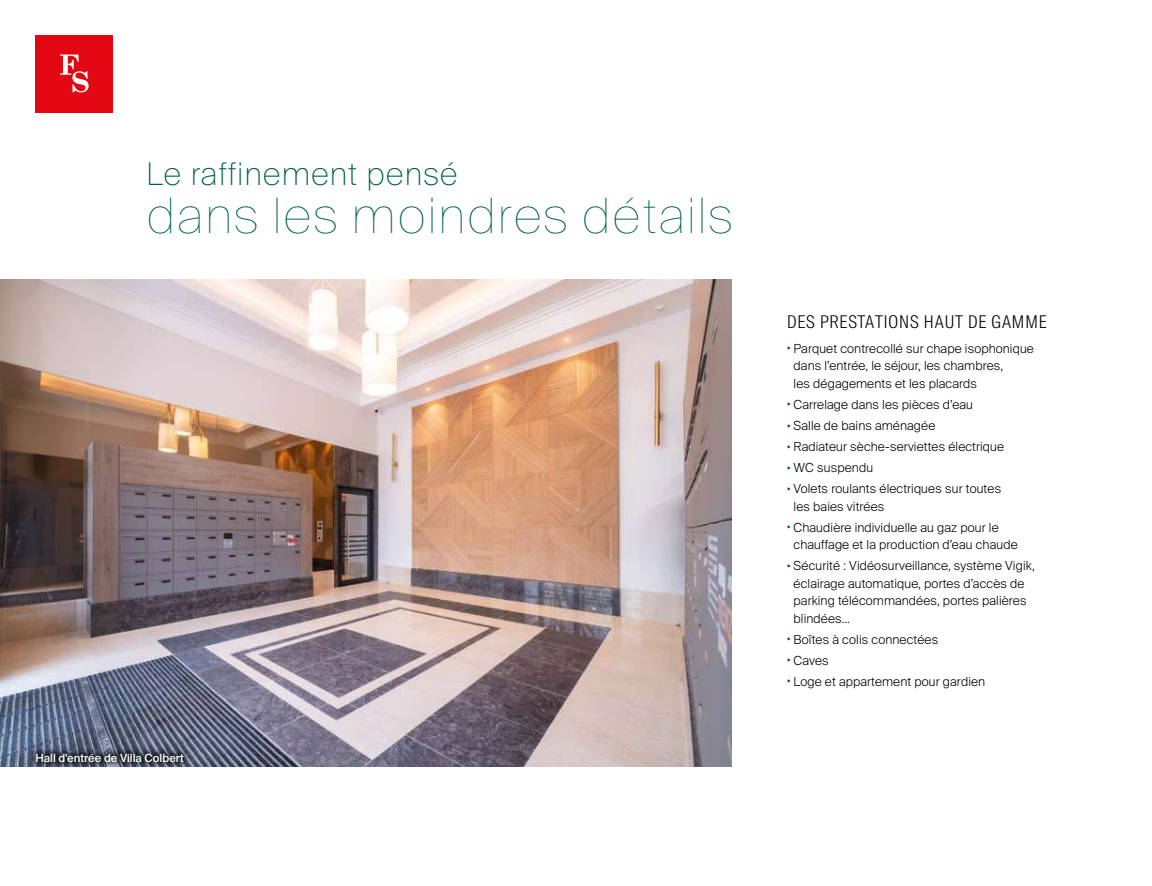
<style>
.page{position:relative;width:1152px;height:886px;background:#fff}
.page>*{position:absolute;margin:0;border:0;box-sizing:border-box;transform-origin:0 0}
.t1{font:200 48.75px "Suisse Intl";letter-spacing:.03em;color:#006241}
.t2{font:100 31.25px "Suisse Intl";letter-spacing:.03em;color:#006241}
.t3{font:300 17.5px "Suisse Intl Condensed";letter-spacing:.05em;color:#000}
.t4{font:300 12.5px/17.5px "Suisse Intl";letter-spacing:.01em;color:#000}
.t5{font:500 11.25px "Suisse Intl";color:#fff}
</style>
<div class="page">
<div style="left:35px;top:35px;width:78px;height:78px;background:#e30613"></div>
<svg style="left:60px;top:55px;width:29px;height:37px"></svg>
<img style="left:0;top:279px;width:731px;height:488px">
<div style="left:30px;top:747px;width:160px;height:21px;background:#000;opacity:.7"></div>
<h2 class="t2" style="left:147px;top:156px;width:313px">Le raffinement pensé</h2>
<h1 class="t1" style="left:147px;top:187px;width:587px">dans les moindres détails</h1>
<p class="t5" style="left:35px;top:751px;width:150px">Hall d'entrée de Villa Colbert</p>
<h3 class="t3" style="left:787px;top:312px;width:261px">DES PRESTATIONS HAUT DE GAMME</h3>
<p class="t4" style="left:793px;top:340px;width:242px;text-indent:-7px"><sup>•</sup> Parquet contrecollé sur chape isophonique dans l’entrée, le séjour, les chambres,<br>les dégagements et les placards</p>
<p class="t4" style="left:787px;top:396px;width:187px"><sup>•</sup> Carrelage dans les pièces d’eau</p>
<p class="t4" style="left:787px;top:417px;width:150px"><sup>•</sup> Salle de bains aménagée</p>
<p class="t4" style="left:787px;top:438px;width:218px"><sup>•</sup> Radiateur sèche-serviettes électrique</p>
<p class="t4" style="left:787px;top:459px;width:88px"><sup>•</sup> WC suspendu</p>
<p class="t4" style="left:793px;top:480px;width:209px;text-indent:-7px"><sup>•</sup> Volets roulants électriques sur toutes les baies vitrées</p>
<p class="t4" style="left:793px;top:518px;width:225px;text-indent:-7px"><sup>•</sup> Chaudière individuelle au gaz pour le chauffage et la production d’eau chaude</p>
<p class="t4" style="left:793px;top:557px;width:243px;text-indent:-7px"><sup>•</sup> Sécurité : Vidéosurveillance, système Vigik, éclairage automatique, portes d’accès de parking télécommandées, portes palières blindées…</p>
<p class="t4" style="left:787px;top:631px;width:153px"><sup>•</sup> Boîtes à colis connectées</p>
<p class="t4" style="left:787px;top:652px;width:43px"><sup>•</sup> Caves</p>
<p class="t4" style="left:787px;top:673px;width:199px"><sup>•</sup> Loge et appartement pour gardien</p>
</div>
